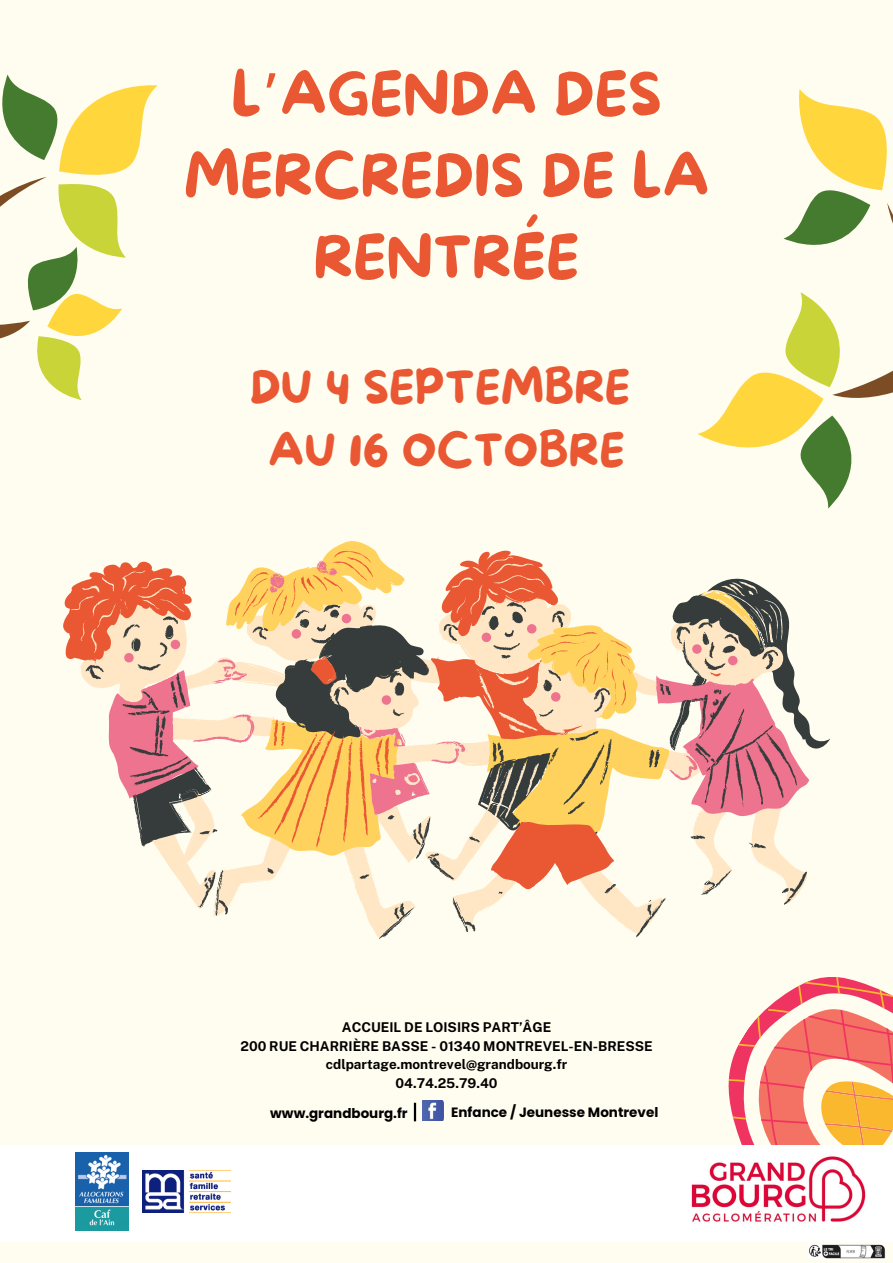
<style>
.page{position:relative;width:893px;height:1263px;background:#fffdef}
.page>*{position:absolute;margin:0;border:0;box-sizing:border-box;transform-origin:0 0}
.t1{font:58.5px/81.6px "More Sugar";color:#ea5833;text-align:center}
.t2{font:45px/63px "More Sugar";color:#ea5833;text-align:center}
.t3{font:700 13.5px/18.6px "Public Sans";color:#000;text-align:center}
.t4{font:700 13.5px "Poppins";color:#000}
.s1{font-family:"Noto Sans Gurmukhi"}
</style>
<div class="page">
<svg style="left:0;top:74px;width:158px;height:326px"></svg>
<svg style="left:186px;top:578px;width:644px;height:361px"></svg>
<svg style="left:63px;top:550px;width:657px;height:340px"></svg>
<svg style="left:728px;top:977px;width:165px;height:168px"></svg>
<svg style="left:414px;top:1103px;width:2px;height:18px"></svg>
<img style="left:423px;top:1101px;width:20px;height:19px">
<div style="left:0;top:1145px;width:893px;height:96px;background:#fff"></div>
<img style="left:76px;top:1152px;width:53px;height:78px">
<img style="left:142px;top:1171px;width:88px;height:41px">
<img style="left:687px;top:1152px;width:182px;height:78px">
<img style="left:804px;top:1241px;width:85px;height:18px">
<svg style="left:697px;top:89px;width:196px;height:420px"></svg>
<p class="t1" style="left:184px;top:56px;width:527px">L<span class="s1">’</span>AGENDA DES<br>MERCREDIS DE LA<br>RENTRÉE</p>
<p class="t2" style="left:250px;top:358px;width:382px">DU 4 SEPTEMBRE<br>AU 16 OCTOBRE</p>
<p class="t3" style="left:240px;top:1018px;width:414px">ACCUEIL DE LOISIRS PART’ÂGE<br>200 RUE CHARRIÈRE BASSE - 01340 MONTREVEL-EN-BRESSE cdlpartage.montrevel@grandbourg.fr<br>04.74.25.79.40</p>
<h1 class="t4" style="left:270px;top:1103px;width:139px">www.grandbourg.fr</h1>
<h2 class="t4" style="left:451px;top:1103px;width:209px">Enfance / Jeunesse Montrevel</h2>
</div>
